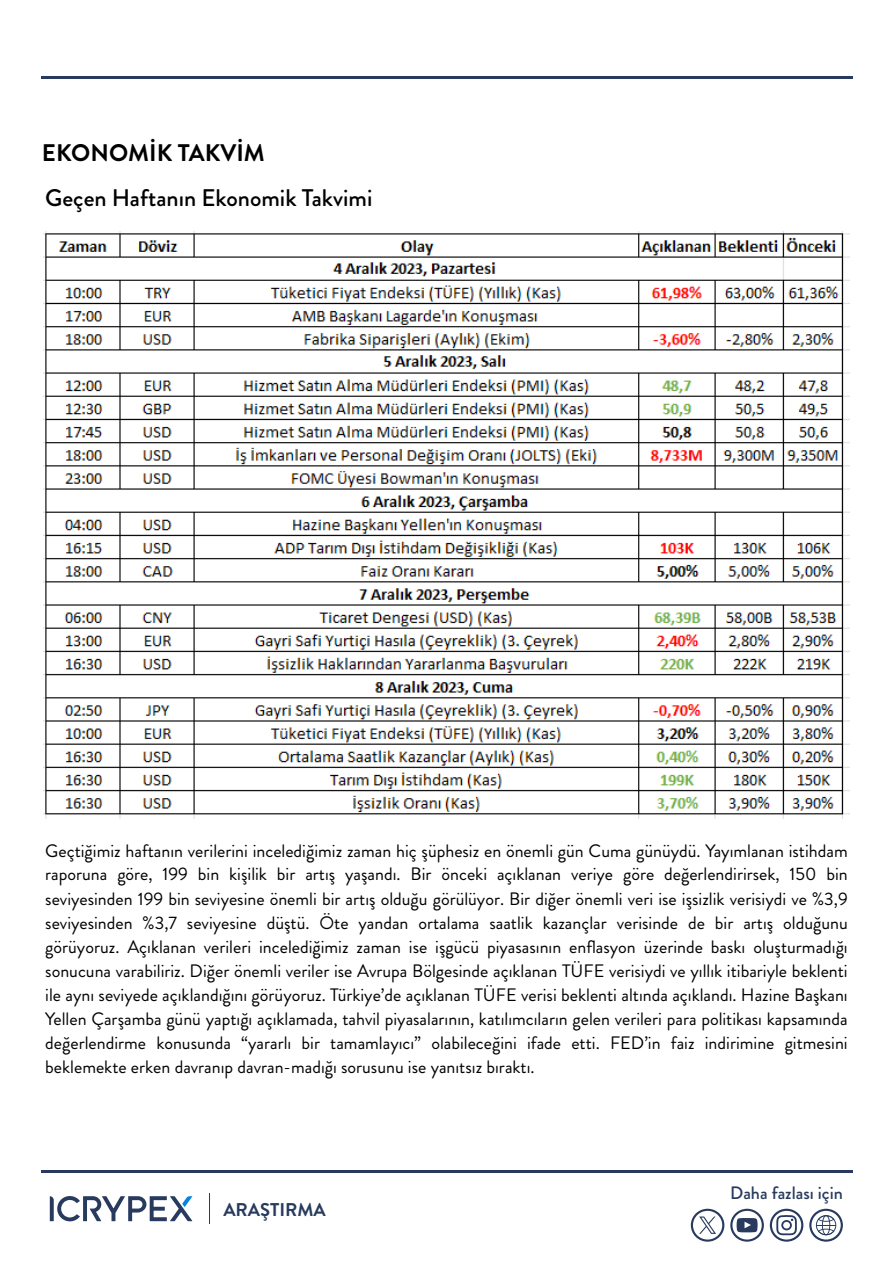
<style>
.page{position:relative;width:893px;height:1263px;background:#fff}
.page>*{position:absolute;margin:0;border:0;box-sizing:border-box;transform-origin:0 0}
.t1{font:500 24px "Brandon Grotesque";color:#000}
.t2{font:700 24px "Brandon Grotesque";color:#000}
.t3{font:700 18.45px "Brandon Grotesque";color:#283b5f}
.t4{font:18px/24px "Brandon Grotesque";color:#000;text-align:justify}
.t5{font:500 18px "Brandon Grotesque";color:#283b5f}
</style>
<div class="page">
<hr style="left:41px;top:1170px;width:811px;height:2px;background:#283b5f">
<hr style="left:41px;top:76px;width:811px;height:2px;background:#283b5f">
<svg style="left:50px;top:1196px;width:142px;height:26px"></svg>
<hr style="left:209px;top:1193px;width:1px;height:31px;background:#283b5f">
<svg style="left:809px;top:1209px;width:34px;height:33px"></svg>
<svg style="left:770px;top:1209px;width:33px;height:33px"></svg>
<svg style="left:730px;top:1209px;width:34px;height:33px"></svg>
<svg style="left:691px;top:1209px;width:33px;height:33px"></svg>
<img style="left:43px;top:232px;width:807px;height:586px">
<h1 class="t2" style="left:42px;top:136px;width:224px">EKONOMİK TAKVİM</h1>
<h1 class="t1" style="left:45px;top:182px;width:329px">Geçen Haftanın Ekonomik Takvimi</h1>
<p class="t4" style="left:45px;top:839px;width:804px">Geçtiğimiz haftanın verilerini incelediğimiz zaman hiç şüphesiz en önemli gün Cuma günüydü. Yayımlanan istihdam raporuna göre, 199 bin kişilik bir artış yaşandı. Bir önceki açıklanan veriye göre değerlendirirsek, 150 bin seviyesinden 199 bin seviyesine önemli bir artış olduğu görülüyor. Bir diğer önemli veri ise işsizlik verisiydi ve %3,9 seviyesinden %3,7 seviyesine düştü. Öte yandan ortalama saatlik kazançlar verisinde de bir artış olduğunu görüyoruz. Açıklanan verileri incelediğimiz zaman ise işgücü piyasasının enflasyon üzerinde baskı oluşturmadığı sonucuna varabiliriz. Diğer önemli veriler ise Avrupa Bölgesinde açıklanan TÜFE verisiydi ve yıllık itibariyle beklenti ile aynı seviyede açıklandığını görüyoruz. Türkiye’de açıklanan TÜFE verisi beklenti altında açıklandı. Hazine Başkanı Yellen Çarşamba günü yaptığı açıklamada, tahvil piyasalarının, katılımcıların gelen verileri para politikası kapsamında değerlendirme konusunda “yararlı bir tamamlayıcı” olabileceğini ifade etti. FED’in faiz indirimine gitmesini beklemekte erken davranıp davran-madığı sorusunu ise yanıtsız bıraktı.</p>
<p class="t3" style="left:223px;top:1197px;width:104px">ARAŞTIRMA</p>
<p class="t5" style="left:730px;top:1181px;width:114px">Daha fazlası için</p>
</div>
